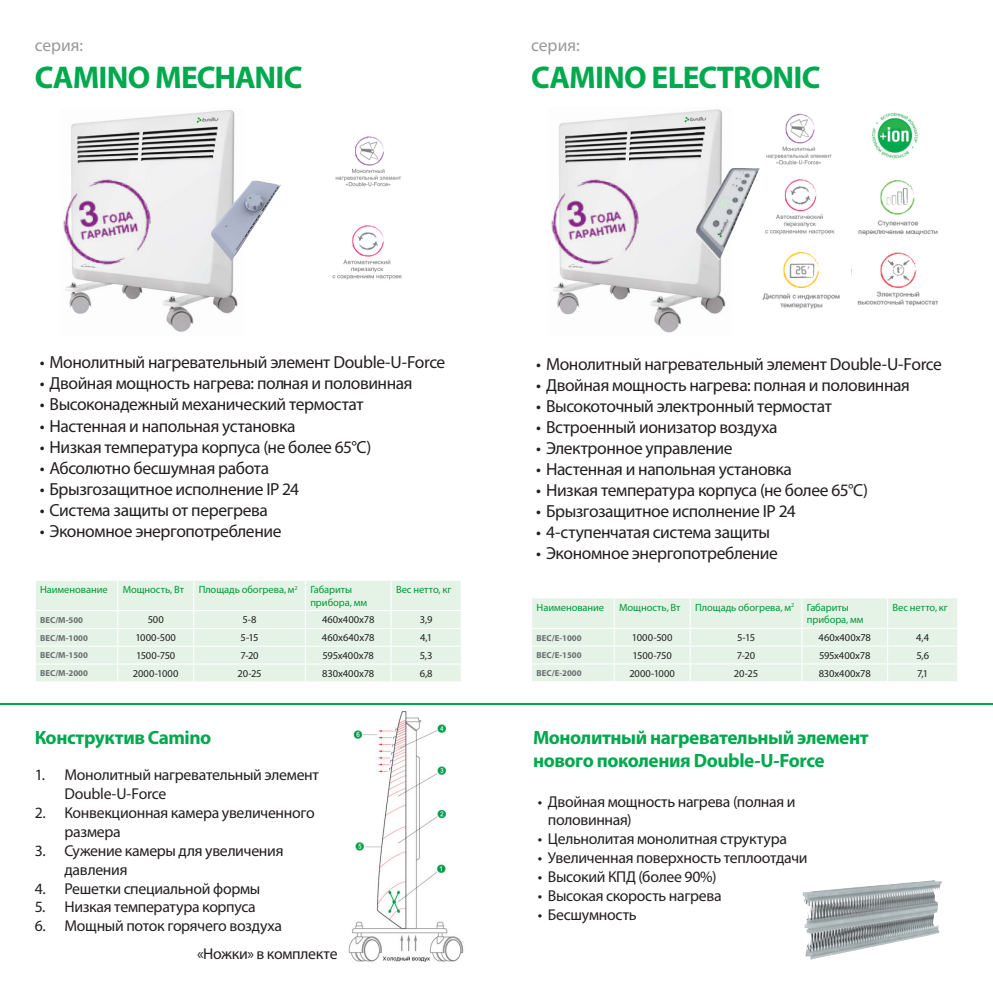
<style>
.page{position:relative;width:993px;height:993px;background:#fff}
.page>*{position:absolute;margin:0;border:0;box-sizing:border-box;transform-origin:0 0}
.t1{font:700 31.5px "Myriad Pro";letter-spacing:-.025em;color:#00a94e}
.t2{font:700 19.25px/23.1px "Myriad Pro";letter-spacing:-.025em;color:#00a94e}
.t3{font:17.5px "Myriad Pro";letter-spacing:-.025em;color:#231f20}
.t4{font:17.5px "Myriad Pro";color:#999}
.t5{font:15.75px/18.9px "Myriad Pro";letter-spacing:-.02em;color:#231f20}
.t6{font:10.5px "Myriad Pro";letter-spacing:-.015em;color:#231f20}
.t7{font:10.5px/12.6px "Myriad Pro";letter-spacing:-.005em;color:#093}
.t8{font:10.5px "Myriad Pro";letter-spacing:.01em;color:#231f20}
.поднаименовв{font:700 8.75px "Myriad Pro";color:#6c6d70}
</style>
<div class="page">
<hr style="left:0;top:703px;width:992px;height:2px;background:#00a94e">
<img style="left:553px;top:109px;width:173px;height:224px">
<img style="left:872px;top:112px;width:46px;height:47px">
<img style="left:858px;top:180px;width:80px;height:56px">
<img style="left:851px;top:252px;width:86px;height:54px">
<img style="left:762px;top:251px;width:78px;height:58px">
<img style="left:765px;top:179px;width:70px;height:56px">
<img style="left:766px;top:113px;width:66px;height:52px">
<img style="left:65px;top:110px;width:173px;height:222px">
<img style="left:332px;top:136px;width:70px;height:144px">
<img style="left:208px;top:180px;width:72px;height:81px">
<div style="left:36px;top:581px;width:424px;height:100px;background:#e5f3e7"></div>
<hr style="left:117px;top:580px;width:1px;height:30px;background:#fff">
<hr style="left:193px;top:580px;width:1px;height:30px;background:#fff">
<hr style="left:305px;top:580px;width:1px;height:30px;background:#fff">
<hr style="left:390px;top:580px;width:1px;height:30px;background:#fff">
<hr style="left:35px;top:610px;width:83px;height:1px;background:#fff">
<hr style="left:118px;top:610px;width:76px;height:1px;background:#fff">
<hr style="left:194px;top:610px;width:111px;height:1px;background:#fff">
<hr style="left:305px;top:610px;width:86px;height:1px;background:#fff">
<hr style="left:391px;top:610px;width:70px;height:1px;background:#fff">
<hr style="left:35px;top:627px;width:83px;height:1px;background:#fff">
<hr style="left:118px;top:627px;width:76px;height:1px;background:#fff">
<hr style="left:194px;top:627px;width:111px;height:1px;background:#fff">
<hr style="left:305px;top:627px;width:86px;height:1px;background:#fff">
<hr style="left:391px;top:627px;width:70px;height:1px;background:#fff">
<hr style="left:35px;top:645px;width:83px;height:1px;background:#fff">
<hr style="left:118px;top:645px;width:76px;height:1px;background:#fff">
<hr style="left:194px;top:645px;width:111px;height:1px;background:#fff">
<hr style="left:305px;top:645px;width:86px;height:1px;background:#fff">
<hr style="left:391px;top:645px;width:70px;height:1px;background:#fff">
<hr style="left:35px;top:663px;width:83px;height:1px;background:#fff">
<hr style="left:118px;top:663px;width:76px;height:1px;background:#fff">
<svg style="left:117px;top:611px;width:1px;height:70px"></svg>
<hr style="left:194px;top:663px;width:111px;height:1px;background:#fff">
<svg style="left:193px;top:611px;width:1px;height:70px"></svg>
<hr style="left:305px;top:663px;width:86px;height:1px;background:#fff">
<svg style="left:305px;top:611px;width:1px;height:70px"></svg>
<hr style="left:391px;top:663px;width:70px;height:1px;background:#fff">
<svg style="left:390px;top:611px;width:1px;height:70px"></svg>
<svg style="left:460px;top:611px;width:1px;height:70px"></svg>
<svg style="left:532px;top:598px;width:425px;height:83px;background:#e6f3e8"></svg>
<img style="left:802px;top:880px;width:139px;height:79px">
<img style="left:348px;top:711px;width:116px;height:251px">
<img style="left:694px;top:168px;width:65px;height:92px">
<img style="left:63px;top:172px;width:95px;height:101px">
<img style="left:551px;top:172px;width:95px;height:101px">
<p class="t4" style="left:35px;top:34px;width:50px">серия:</p>
<p class="t1" style="left:35px;top:57px;width:269px">CAMINO MECHANIC</p>
<p class="t4" style="left:531px;top:34px;width:50px">серия:</p>
<p class="t1" style="left:531px;top:57px;width:290px">CAMINO ELECTRONIC</p>
<p class="t3" style="left:40px;top:351px;width:407px">• Монолитный нагревательный элемент Double‐U‐Force</p>
<p class="t3" style="left:40px;top:372px;width:374px">• Двойная мощность нагрева: полная и половинная</p>
<p class="t3" style="left:40px;top:393px;width:325px">• Высоконадежный механический термостат</p>
<p class="t3" style="left:40px;top:414px;width:257px">• Настенная и напольная установка</p>
<p class="t3" style="left:40px;top:435px;width:333px">• Низкая температура корпуса (не более 65°С)</p>
<p class="t3" style="left:40px;top:456px;width:231px">• Абсолютно бесшумная работа</p>
<p class="t3" style="left:40px;top:477px;width:261px">• Брызгозащитное исполнение IP 24</p>
<p class="t3" style="left:40px;top:498px;width:229px">• Cистема защиты от перегрева</p>
<p class="t3" style="left:40px;top:519px;width:243px">• Экономное энергопотребление</p>
<p class="t7" style="left:40px;top:583px;width:69px">Наименование</p>
<p class="t7" style="left:123px;top:583px;width:63px">Мощность, Вт</p>
<p class="t7" style="left:199px;top:583px;width:100px">Площадь обогрева, м<sup>2</sup></p>
<p class="t7" style="left:310px;top:583px;width:58px">Габариты прибора, мм</p>
<p class="t7" style="left:396px;top:583px;width:57px">Вес нетто, кг</p>
<p class="поднаименовв" style="left:40px;top:614px;width:44px">BЕС/M-500</p>
<p class="t6" style="left:148px;top:613px;width:18px">500</p>
<p class="t6" style="left:242px;top:613px;width:16px">5-8</p>
<p class="t6" style="left:322px;top:613px;width:54px">460х400х78</p>
<p class="t6" style="left:420px;top:613px;width:14px">3,9</p>
<p class="поднаименовв" style="left:40px;top:631px;width:49px">BЕС/M-1000</p>
<p class="t6" style="left:135px;top:631px;width:42px">1000-500</p>
<p class="t6" style="left:240px;top:631px;width:20px">5-15</p>
<p class="t6" style="left:322px;top:631px;width:54px">460х640х78</p>
<p class="t6" style="left:420px;top:631px;width:14px">4,1</p>
<p class="поднаименовв" style="left:40px;top:649px;width:49px">BEС/M-1500</p>
<p class="t6" style="left:136px;top:649px;width:41px">1500-750</p>
<p class="t6" style="left:240px;top:649px;width:20px">7-20</p>
<p class="t6" style="left:322px;top:649px;width:53px">595х400х78</p>
<p class="t6" style="left:419px;top:649px;width:14px">5,3</p>
<p class="поднаименовв" style="left:40px;top:667px;width:49px">BEС/M-2000</p>
<p class="t8" style="left:133px;top:666px;width:47px">2000-1000</p>
<p class="t6" style="left:237px;top:666px;width:26px">20-25</p>
<p class="t6" style="left:322px;top:666px;width:54px">830х400х78</p>
<p class="t6" style="left:419px;top:666px;width:14px">6,8</p>
<p class="t2" style="left:35px;top:725px;width:178px">Конструктив Camino</p>
<p class="t5" style="left:64px;top:764px;width:256px;text-indent:-30px">1. Монолитный нагревательный элемент<br>Double‐U‐Force</p>
<p class="t5" style="left:64px;top:802px;width:252px;text-indent:-30px">2. Конвекционная камера увеличенного размера</p>
<p class="t5" style="left:64px;top:840px;width:220px;text-indent:-30px">3. Сужение камеры для увеличения давления</p>
<p class="t5" style="left:35px;top:878px;width:227px">4. Решетки специальной формы</p>
<p class="t5" style="left:35px;top:897px;width:222px">5. Низкая температура корпуса</p>
<p class="t5" style="left:35px;top:916px;width:249px">6. Мощный поток горячего воздуха</p>
<p class="t5" style="left:197px;top:943px;width:142px">«Ножки» в комплекте</p>
<p class="t3" style="left:536px;top:353px;width:407px">• Монолитный нагревательный элемент Double‐U‐Force</p>
<p class="t3" style="left:536px;top:374px;width:375px">• Двойная мощность нагрева: полная и половинная</p>
<p class="t3" style="left:536px;top:395px;width:297px">• Высокоточный электронный термостат</p>
<p class="t3" style="left:536px;top:416px;width:243px">• Встроенный ионизатор воздуха</p>
<p class="t3" style="left:536px;top:437px;width:198px">• Электронное управление</p>
<p class="t3" style="left:536px;top:458px;width:257px">• Настенная и напольная установка</p>
<p class="t3" style="left:536px;top:479px;width:333px">• Низкая температура корпуса (не более 65°С)</p>
<p class="t3" style="left:536px;top:500px;width:261px">• Брызгозащитное исполнение IP 24</p>
<p class="t3" style="left:536px;top:521px;width:235px">• 4‐ступенчатая система защиты</p>
<p class="t3" style="left:536px;top:542px;width:243px">• Экономное энергопотребление</p>
<p class="t7" style="left:536px;top:600px;width:69px">Наименование</p>
<p class="t7" style="left:619px;top:600px;width:63px">Мощность, Вт</p>
<p class="t7" style="left:695px;top:600px;width:100px">Площадь обогрева, м<sup>2</sup></p>
<p class="t7" style="left:806px;top:600px;width:58px">Габариты прибора, мм</p>
<p class="t7" style="left:892px;top:600px;width:57px">Вес нетто, кг</p>
<p class="поднаименовв" style="left:536px;top:631px;width:46px">BЕС/Е-1000</p>
<p class="t6" style="left:631px;top:631px;width:42px">1000-500</p>
<p class="t6" style="left:736px;top:631px;width:20px">5-15</p>
<p class="t6" style="left:818px;top:631px;width:54px">460х400х78</p>
<p class="t6" style="left:916px;top:631px;width:14px">4,4</p>
<p class="поднаименовв" style="left:536px;top:649px;width:46px">BEС/Е-1500</p>
<p class="t6" style="left:632px;top:648px;width:41px">1500-750</p>
<p class="t6" style="left:736px;top:648px;width:20px">7-20</p>
<p class="t6" style="left:818px;top:648px;width:53px">595х400х78</p>
<p class="t6" style="left:916px;top:648px;width:14px">5,6</p>
<p class="поднаименовв" style="left:536px;top:667px;width:46px">BEС/Е-2000</p>
<p class="t8" style="left:629px;top:666px;width:47px">2000-1000</p>
<p class="t6" style="left:733px;top:666px;width:26px">20-25</p>
<p class="t6" style="left:818px;top:666px;width:54px">830х400х78</p>
<p class="t6" style="left:916px;top:666px;width:13px">7,1</p>
<p class="t2" style="left:533px;top:725px;width:337px">Монолитный нагревательный элемент нового поколения Double‐U‐Force</p>
<p class="t5" style="left:547px;top:791px;width:249px;text-indent:-10px">• Двойная мощность нагрева (полная и половинная)</p>
<p class="t5" style="left:537px;top:829px;width:250px">• Цельнолитая монолитная структура</p>
<p class="t5" style="left:537px;top:848px;width:271px">• Увеличенная поверхность теплоотдачи</p>
<p class="t5" style="left:537px;top:866px;width:180px">• Высокий КПД (более 90%)</p>
<p class="t5" style="left:537px;top:885px;width:185px">• Высокая скорость нагрева</p>
<p class="t5" style="left:537px;top:904px;width:100px">• Бесшумность</p>
</div>
